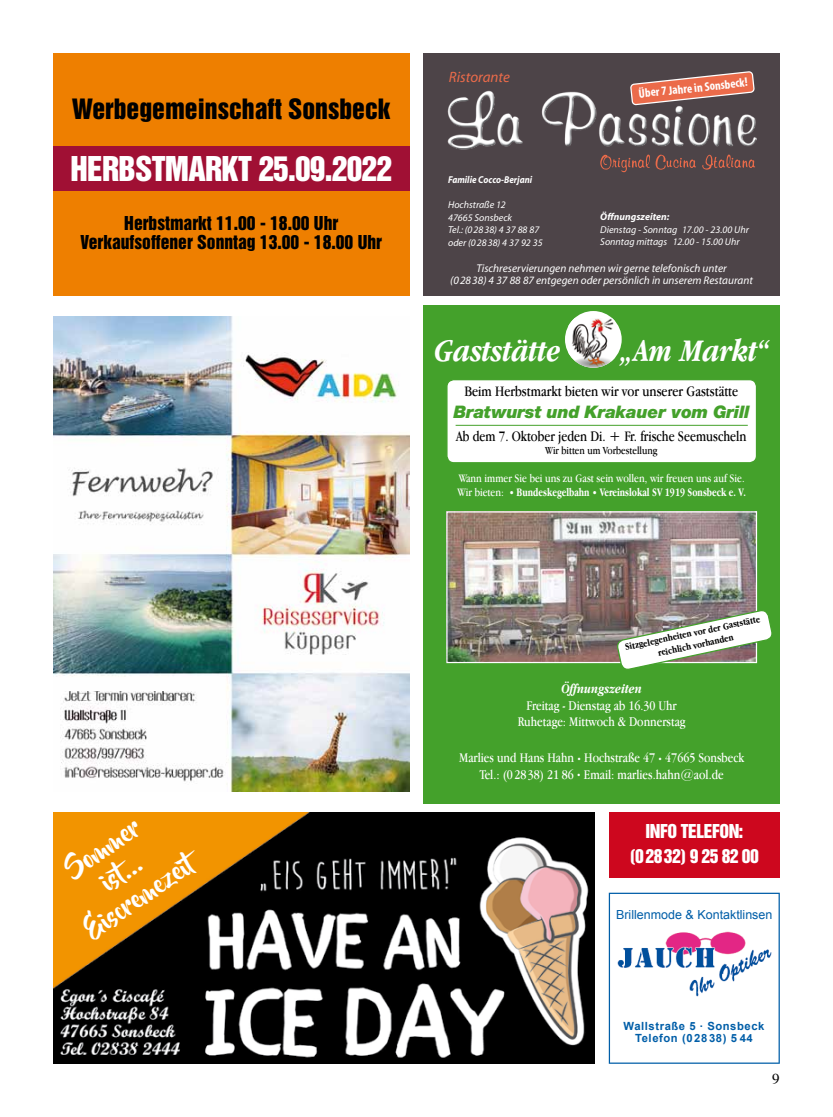
<style>
.page{position:relative;width:833px;height:1117px;background:#fff}
.page>*{position:absolute;margin:0;border:0;box-sizing:border-box;transform-origin:0 0}
.t1{font:italic 700 32.5px "Apple Garamond";color:#fff}
.t2{font:31.25px "Helvetica Inserat";letter-spacing:-.025em;color:#fff}
.t3{font:25.62px "Helvetica Inserat";color:#000}
.t4{font:25.38px/30.5px "Beyond The Mountains";color:#fff;text-align:center}
.t5{font:17.5px/18.8px "Helvetica Inserat";color:#000;text-align:center}
.t6{font:italic 900 17.5px "Neue Helvetica BQ";color:#44a12b}
.t7{font:17.5px/25px "Helvetica Inserat";letter-spacing:-.025em;color:#fff;text-align:center}
.t8{font:15px "Apple Garamond";color:#000}
.t9{font:italic 15px "Myriad";color:#eb6b4a}
.t10{font:15px "Times";color:#000}
.t11{font:13.75px/16.5px "Apple Garamond";color:#fff;text-align:center}
.t12{font:italic 700 13.75px "Apple Garamond";color:#fff}
.t13{font:12.5px "Arial";color:#005ea8}
.t14{font:700 condensed 12.5px "Myriad Pro";color:#fff}
.t15{font:11.88px/14.2px "Apple Garamond";color:#fff}
.t16{font:italic 11.25px/12.5px "Myriad";color:#fff;text-align:center}
.t17{font:700 11.25px/12.5px "Arial";letter-spacing:.05em;color:#005ea8;text-align:center}
.t18{font:11.25px "Apple Garamond";color:#000}
.t19{font:italic 10px/12.5px "Myriad";color:#fff}
.t20{font:700 10px/12.5px "Apple Garamond";color:#000;text-align:center}
.t21{font:italic 700 10px "Myriad";color:#fff;scale:.9 1}
.t22{font:italic 700 10px "Myriad";color:#fff}
.s1{font-weight:700}
</style>
<div class="page">
<img style="left:53px;top:812px;width:541px;height:251px">
<div style="left:53px;top:53px;width:356px;height:242px;background:#ee7f00"></div>
<div style="left:53px;top:146px;width:356px;height:44px;background:#a01034"></div>
<div style="left:423px;top:53px;width:357px;height:242px;background:#4d4448"></div>
<svg style="left:630px;top:71px;width:125px;height:19px"></svg>
<svg style="left:600px;top:154px;width:96px;height:18px"></svg>
<svg style="left:702px;top:154px;width:53px;height:15px"></svg>
<img style="left:447px;top:90px;width:309px;height:59px">
<svg style="left:609px;top:892px;width:171px;height:171px"></svg>
<img style="left:616px;top:929px;width:156px;height:68px">
<div style="left:423px;top:305px;width:357px;height:498px;background:#44a12b"></div>
<img style="left:448px;top:513px;width:307px;height:148px">
<div style="left:446px;top:511px;width:311px;height:152px;border:1px solid #fff"></div>
<div style="left:565px;top:311px;width:56px;height:56px;background:#fff;border-radius:50%"></div>
<img style="left:568px;top:318px;width:47px;height:49px">
<div style="left:447px;top:379px;width:309px;height:83px;background:#fff;border-radius:7px"></div>
<div style="left:446px;top:379px;width:311px;height:84px;border:1px solid #44a12b;border-radius:7px"></div>
<svg style="left:616px;top:609px;width:156px;height:60px;background:#b6c0ac"></svg>
<hr style="left:455px;top:425px;width:293px;height:1px;background:#44a12b">
<img style="left:53px;top:316px;width:356px;height:475px">
<div style="left:609px;top:811px;width:171px;height:66px;background:#cd071e"></div>
<h3 class="t3" style="left:72px;top:93px;width:320px">Werbegemeinschaft Sonsbeck</h3>
<h2 class="t2" style="left:71px;top:150px;width:323px">Herbstmarkt 25.09.2022</h2>
<p class="t5" style="left:81px;top:214px;width:303px">Herbstmarkt 11.00 - 18.00 Uhr<br>Verkaufsoffener Sonntag 13.00 - 18.00 Uhr</p>
<p class="t9" style="left:449px;top:70px;width:63px">Ristorante</p>
<p class="t14" style="left:638px;top:86px;width:111px;rotate:-6deg">Über 7 Jahre in Sonsbeck!</p>
<p class="t21" style="left:448px;top:175px;width:95px">Familie Cocco-Berjani</p>
<p class="t19" style="left:448px;top:199px;width:96px">Hochstraße 12<br>47665 Sonsbeck<br>Tel.: (02838) 4 37 88 87 oder (02838) 4 37 92 35</p>
<p class="t22" style="left:600px;top:211px;width:71px">Öffnungszeiten:</p>
<p class="t19" style="left:600px;top:223px;width:150px">Dienstag - Sonntag 17.00 - 23.00 Uhr<br>Sonntag mittags 12.00 - 15.00 Uhr</p>
<p class="t16" style="left:450px;top:262px;width:304px">Tischreservierungen nehmen wir gerne telefonisch unter<br>(02838) 4 37 88 87 entgegen oder persönlich in unserem Restaurant</p>
<h1 class="t1" style="left:434px;top:330px;width:128px">Gaststätte</h1>
<h1 class="t1" style="left:622px;top:330px;width:148px">„Am Markt“</h1>
<p class="t8" style="left:464px;top:381px;width:275px">Beim Herbstmarkt bieten wir vor unserer Gaststätte</p>
<p class="t6" style="left:453px;top:400px;width:297px">Bratwurst und Krakauer vom Grill</p>
<p class="t8" style="left:456px;top:426px;width:292px">Ab dem 7. Oktober jeden Di. + Fr. frische Seemuscheln</p>
<p class="t18" style="left:545px;top:443px;width:114px">Wir bitten um Vorbestellung</p>
<p class="t15" style="left:457px;top:471px;width:290px">Wann immer Sie bei uns zu Gast sein wollen, wir freuen uns auf Sie.<br>Wir bieten: <sup>.</sup> <span class="s1">Bundeskegelbahn</span> <sup>.</sup> <span class="s1">Vereinslokal SV 1919 Sonsbeck e. V.</span></p>
<h3 class="t4" style="left:46px;top:869px;width:127px;rotate:-34deg">Sommer ist...<br>Eiscremezeit</h3>
<p class="t20" style="left:624px;top:641px;width:139px;rotate:-12deg">Sitzgelegenheiten vor der Gaststätte reichlich vorhanden</p>
<p class="t12" style="left:561px;top:680px;width:82px">Öffnungszeiten</p>
<p class="t11" style="left:518px;top:696px;width:169px">Freitag - Dienstag ab 16.30 Uhr<br>Ruhetage: Mittwoch &amp; Donnerstag</p>
<p class="t11" style="left:459px;top:749px;width:286px">Marlies und Hans Hahn <sup>.</sup> Hochstraße 47 <sup>.</sup> 47665 Sonsbeck<br>Tel.: (02838) 21 86 <sup>.</sup> Email: marlies.hahn@aol.de</p>
<p class="t7" style="left:630px;top:818px;width:130px">Info Telefon: (02832) 9 25 82 00</p>
<p class="t13" style="left:616px;top:905px;width:158px">Brillenmode &amp; Kontaktlinsen</p>
<p class="t17" style="left:623px;top:1019px;width:142px">Wallstraße 5 . Sonsbeck<br>Telefon (02838) 5 44</p>
<p class="t10" style="left:772px;top:1064px;width:9px">9</p>
</div>
